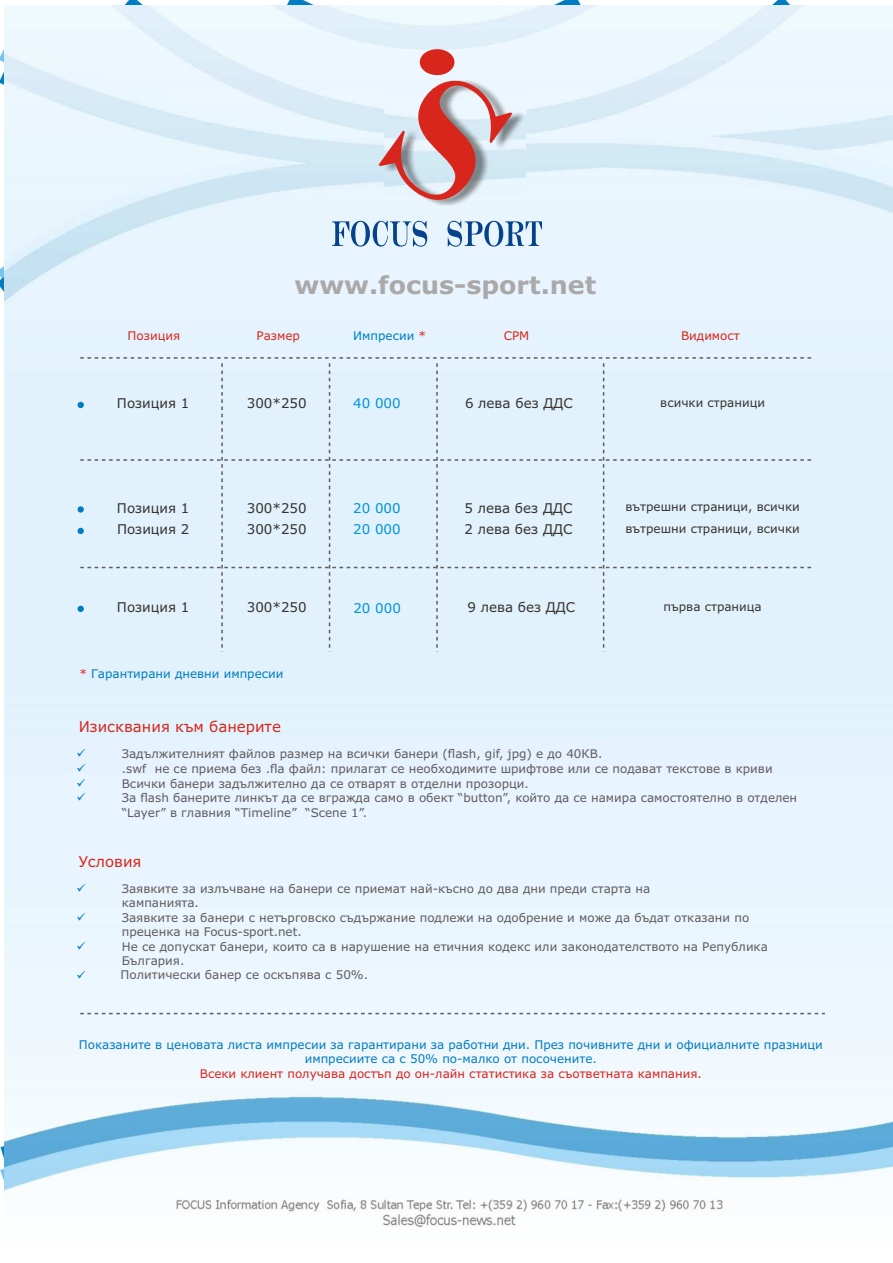
<style>
.page{position:relative;width:893px;height:1263px;background:#fff}
.page>*{position:absolute;margin:0;border:0;box-sizing:border-box;transform-origin:0 0}
.t1{font:700 24.6px "Verdana";color:#aba8a8}
.t2{font:15px "Verdana";color:#d9261c}
.t3{font:13.5px "Verdana";color:#383330}
.t4{font:13.5px "Verdana";color:#0094de}
.t5{font:12px/14.5px "Verdana";color:#615c5c}
.t6{font:12px/14.5px "Verdana";color:#007dc2;text-align:center}
.t7{font:12px "Verdana";color:#d9261c}
.t8{font:12px/21.5px "Verdana";color:#383330}
.s1{color:#d9261c}
</style>
<div class="page">
<svg style="left:287px;top:0;width:294px;height:5px"></svg>
<img style="left:4px;top:5px;width:888px;height:1222px">
<svg style="left:79px;top:1012px;width:747px;height:3px;background:#c9cfd5"></svg>
<div style="left:78px;top:356px;width:738px;height:297px;background:#e1f2fc"></div>
<svg style="left:332px;top:221px;width:210px;height:26px;background:#a5c0dc"></svg>
<img style="left:512px;top:80px;width:13px;height:126px">
<svg style="left:379px;top:75px;width:133px;height:131px;background:#d4b5b9"></svg>
<div style="left:420px;top:49px;width:34px;height:26px;background:#d9261c;border-radius:50%"></div>
<svg style="left:77px;top:749px;width:9px;height:8px"></svg>
<svg style="left:77px;top:764px;width:9px;height:7px"></svg>
<svg style="left:77px;top:778px;width:9px;height:8px"></svg>
<svg style="left:77px;top:793px;width:9px;height:7px"></svg>
<svg style="left:77px;top:883px;width:9px;height:8px"></svg>
<svg style="left:77px;top:912px;width:9px;height:8px"></svg>
<svg style="left:77px;top:942px;width:9px;height:7px"></svg>
<svg style="left:77px;top:971px;width:9px;height:7px"></svg>
<h1 class="t1" style="left:295px;top:275px;width:303px">www.focus-sport.net</h1>
<p class="t7" style="left:128px;top:331px;width:54px">Позиция</p>
<p class="t7" style="left:257px;top:331px;width:45px">Размер</p>
<p class="t6" style="left:353px;top:329px;width:74px">Импресии <span class="s1">*</span></p>
<p class="t7" style="left:504px;top:331px;width:27px">CPM</p>
<p class="t3" style="left:117px;top:398px;width:74px">Позиция 1</p>
<p class="t3" style="left:247px;top:398px;width:61px">300*250</p>
<p class="t4" style="left:353px;top:398px;width:49px">40 000</p>
<p class="t3" style="left:465px;top:398px;width:109px">6 лева без ДДС</p>
<p class="t7" style="left:681px;top:331px;width:60px">Видимост</p>
<p class="t8" style="left:660px;top:393px;width:106px">всички страници</p>
<p class="t3" style="left:117px;top:503px;width:74px">Позиция 1</p>
<p class="t3" style="left:247px;top:503px;width:61px">300*250</p>
<p class="t4" style="left:353px;top:503px;width:49px">20 000</p>
<p class="t3" style="left:465px;top:503px;width:109px">5 лева без ДДС</p>
<p class="t3" style="left:117px;top:524px;width:74px">Позиция 2</p>
<p class="t3" style="left:247px;top:524px;width:61px">300*250</p>
<p class="t4" style="left:353px;top:524px;width:49px">20 000</p>
<p class="t3" style="left:465px;top:524px;width:109px">2 лева без ДДС</p>
<p class="t3" style="left:117px;top:602px;width:74px">Позиция 1</p>
<p class="t3" style="left:247px;top:602px;width:61px">300*250</p>
<p class="t4" style="left:353px;top:602px;width:49px">20 000</p>
<p class="t3" style="left:467px;top:602px;width:109px">9 лева без ДДС</p>
<p class="t6" style="left:79px;top:668px;width:206px"><span class="s1">*</span> Гарантирани дневни импресии</p>
<p class="t8" style="left:625px;top:497px;width:176px">вътрешни страници, всички вътрешни страници, всички</p>
<p class="t8" style="left:663px;top:597px;width:100px">първа страница</p>
<p class="t2" style="left:79px;top:721px;width:204px">Изисквания към банерите</p>
<p class="t5" style="left:122px;top:748px;width:677px">Задължителният файлов размер на всички банери (flash, gif, jpg) е до 40КВ.<br>.swf не се приема без .fla файл: прилагат се необходимите шрифтове или се подават текстове в криви Всички банери задължително да се отварят в отделни прозорци.<br>За flash банерите линкът да се вгражда само в обект “button”, който да се намира самостоятелно в отделен “Layer” в главния “Timeline” “Scene 1”.</p>
<p class="t2" style="left:79px;top:855px;width:64px">Условия</p>
<p class="t5" style="left:122px;top:882px;width:648px">Заявките за излъчване на банери се приемат най-късно до два дни преди старта на<br>кампанията.<br>Заявките за банери с нетърговско съдържание подлежи на одобрение и може да бъдат отказани по преценка на Focus-sport.net.<br>Не се допускат банери, които са в нарушение на етичния кодекс или законодателството на Република България.</p>
<p class="t5" style="left:120px;top:968px;width:249px">Политически банер се оскъпява с 50%.</p>
<p class="t6" style="left:79px;top:1038px;width:745px">Показаните в ценовата листа импресии за гарантирани за работни дни. През почивните дни и официалните празници импресиите са с 50% по-малко от посочените.</p>
<p class="t7" style="left:200px;top:1068px;width:504px">Всеки клиент получава достъп до он-лайн статистика за съответната кампания.</p>
</div>
